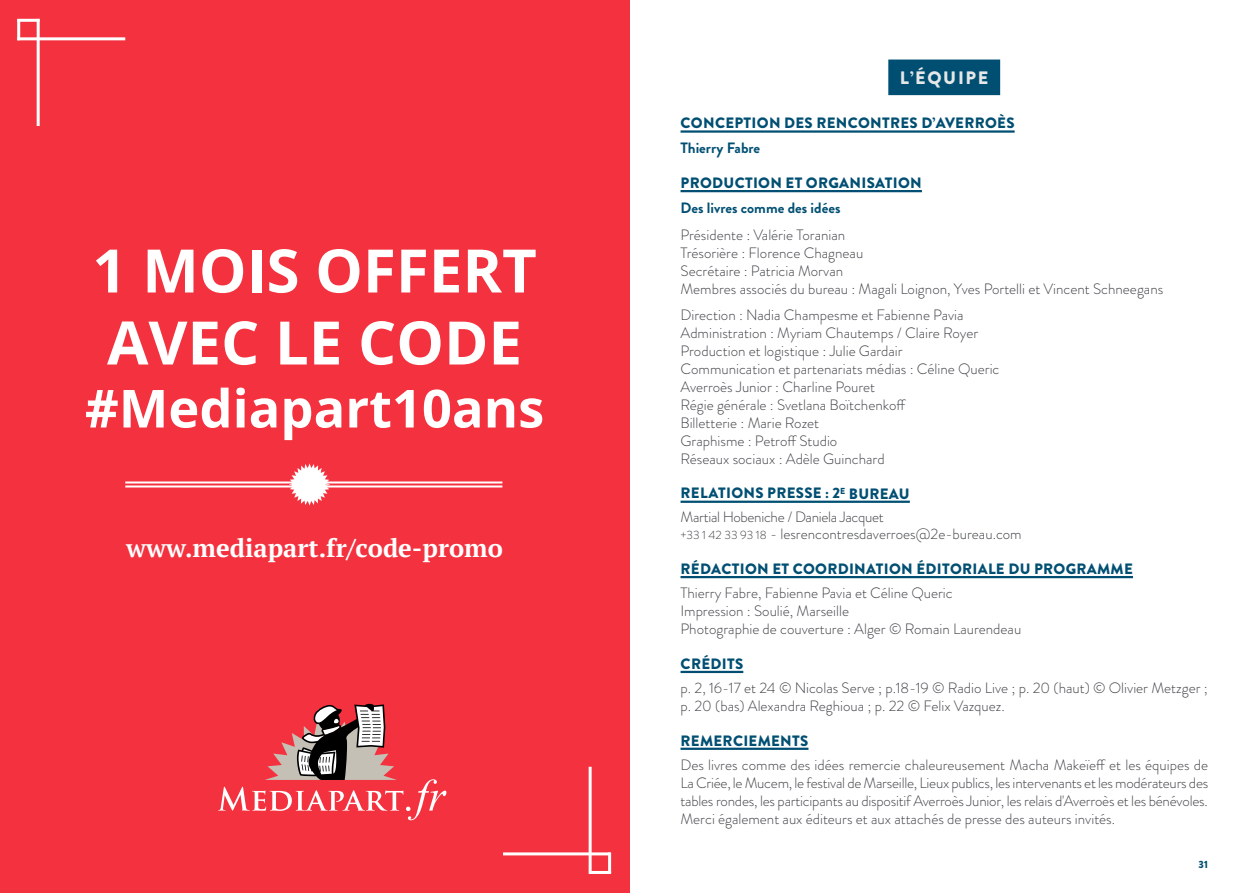
<style>
.page{position:relative;width:1259px;height:893px;background:#fff}
.page>*{position:absolute;margin:0;border:0;box-sizing:border-box;transform-origin:0 0}
.t1{font:700 60px/72px "Open Sans";color:#fff}
.t2{font:700 52.5px "Open Sans";color:#fff}
.t3{font:700 25.5px "PT Serif";color:#fff}
.t4{font:900 18px "Brandon Grotesque";letter-spacing:.095em;color:#e6e7e7}
.t5{font:300 15px/18px "Brandon Grotesque";color:#404246}
.t6{font:900 15px "Brandon Grotesque";letter-spacing:.02em;color:#004f73}
.t7{font:300 15px/23.7px "Brandon Grotesque";letter-spacing:-.02em;color:#404246}
.t8{font:700 15px "Brandon Grotesque";color:#004f73}
.t9{font:900 10.5px "Brandon Grotesque";color:#004f73}
.s1{font-weight:900;color:#004f73}
.s2{font-size:12px}
</style>
<div class="page">
<div style="left:890px;top:61px;width:108px;height:33px;background:#004f73"></div>
<div style="left:888px;top:60px;width:112px;height:35px;border:3px solid #004f73"></div>
<hr style="left:680px;top:130px;width:334px;height:3px;background:#004f73">
<hr style="left:680px;top:190px;width:242px;height:2px;background:#004f73">
<hr style="left:680px;top:501px;width:230px;height:2px;background:#004f73">
<hr style="left:680px;top:576px;width:453px;height:2px;background:#004f73">
<hr style="left:680px;top:671px;width:63px;height:2px;background:#004f73">
<hr style="left:680px;top:748px;width:128px;height:2px;background:#004f73">
<div style="left:0;top:0;width:629px;height:891px;background:#f4323f"></div>
<hr style="left:17px;top:20px;width:3px;height:20px;background:#fff">
<hr style="left:37px;top:19px;width:3px;height:107px;background:#fff">
<hr style="left:17px;top:37px;width:108px;height:3px;background:#fff">
<hr style="left:17px;top:19px;width:23px;height:3px;background:#fff">
<svg style="left:218px;top:704px;width:228px;height:116px"></svg>
<hr style="left:125px;top:485px;width:377px;height:2px;background:#fff">
<hr style="left:125px;top:481px;width:377px;height:2px;background:#fff">
<svg style="left:289px;top:463px;width:41px;height:43px"></svg>
<hr style="left:292px;top:483px;width:33px;height:3px;background:#fff">
<hr style="left:0;top:891px;width:629px;height:2px;background:#f4323f">
<hr style="left:608px;top:852px;width:3px;height:21px;background:#fff">
<hr style="left:588px;top:767px;width:3px;height:107px;background:#fff">
<hr style="left:503px;top:852px;width:107px;height:3px;background:#fff">
<hr style="left:590px;top:871px;width:21px;height:3px;background:#fff">
<h1 class="t1" style="left:93px;top:240px;width:446px">1 MOIS OFFERT<br>AVEC LE CODE</h1>
<h2 class="t2" style="left:85px;top:378px;width:461px">#Mediapart10ans</h2>
<h2 class="t2" style="left:85px;top:371px;width:461px">#Mediapart10ans</h2>
<h3 class="t3" style="left:126px;top:532px;width:378px">www.mediapart.fr/code-promo</h3>
<h3 class="t3" style="left:127px;top:538px;width:378px">www.mediapart.fr/code-promo</h3>
<p class="t4" style="left:900px;top:65px;width:90px">L’ÉQUIPE</p>
<p class="t6" style="left:680px;top:112px;width:335px">CONCEPTION DES RENCONTRES D’AVERROÈS</p>
<p class="t8" style="left:680px;top:138px;width:81px">Thierry Fabre</p>
<p class="t6" style="left:680px;top:172px;width:243px">PRODUCTION ET ORGANISATION</p>
<p class="t8" style="left:680px;top:197px;width:161px">Des livres comme des idées</p>
<p class="t5" style="left:680px;top:225px;width:484px">Présidente : Valérie Toranian<br>Trésorière : Florence Chagneau<br>Secrétaire : Patricia Morvan<br>Membres associés du bureau : Magali Loignon, Yves Portelli et Vincent Schneegans</p>
<p class="t5" style="left:680px;top:306px;width:320px">Direction : Nadia Champesme et Fabienne Pavia Administration : Myriam Chautemps / Claire Royer Production et logistique : Julie Gardair Communication et partenariats médias : Céline Queric Averroès Junior : Charline Pouret<br>Régie générale : Svetlana Boïtchenkoff<br>Billetterie : Marie Rozet<br>Graphisme : Petroff Studio<br>Réseaux sociaux : Adèle Guinchard</p>
<p class="t7" style="left:680px;top:481px;width:231px"><span class="s1">RELATIONS PRESSE : 2</span><sup>E</sup> <span class="s1">BUREAU<br></span>Martial Hobeniche / Daniela Jacquet</p>
<p class="t5" style="left:680px;top:525px;width:343px"><span class="s2">+33 1 42 33 93 18</span> - lesrencontresdaverroes@2e-bureau.com</p>
<p class="t6" style="left:680px;top:558px;width:454px">RÉDACTION ET COORDINATION ÉDITORIALE DU PROGRAMME</p>
<p class="t5" style="left:680px;top:584px;width:342px">Thierry Fabre, Fabienne Pavia et Céline Queric<br>Impression : Soulié, Marseille<br>Photographie de couverture : Alger © Romain Laurendeau</p>
<p class="t6" style="left:680px;top:653px;width:64px">CRÉDITS</p>
<p class="t5" style="left:680px;top:679px;width:529px">p. 2, 16-17 et 24 © Nicolas Serve ; p.18-19 © Radio Live ; p. 20 (haut) © Olivier Metzger ; p. 20 (bas) Alexandra Reghioua ; p. 22 © Felix Vazquez.</p>
<p class="t6" style="left:680px;top:730px;width:129px">REMERCIEMENTS</p>
<p class="t5" style="left:680px;top:756px;width:529px;text-align:justify">Des livres comme des idées remercie chaleureusement Macha Makeïeff et les équipes de La Criée, le Mucem, le festival de Marseille, Lieux publics, les intervenants et les modérateurs des tables rondes, les participants au dispositif Averroès Junior, les relais d'Averroès et les bénévoles.<br>Merci également aux éditeurs et aux attachés de presse des auteurs invités.</p>
<p class="t9" style="left:1198px;top:857px;width:11px">31</p>
</div>
